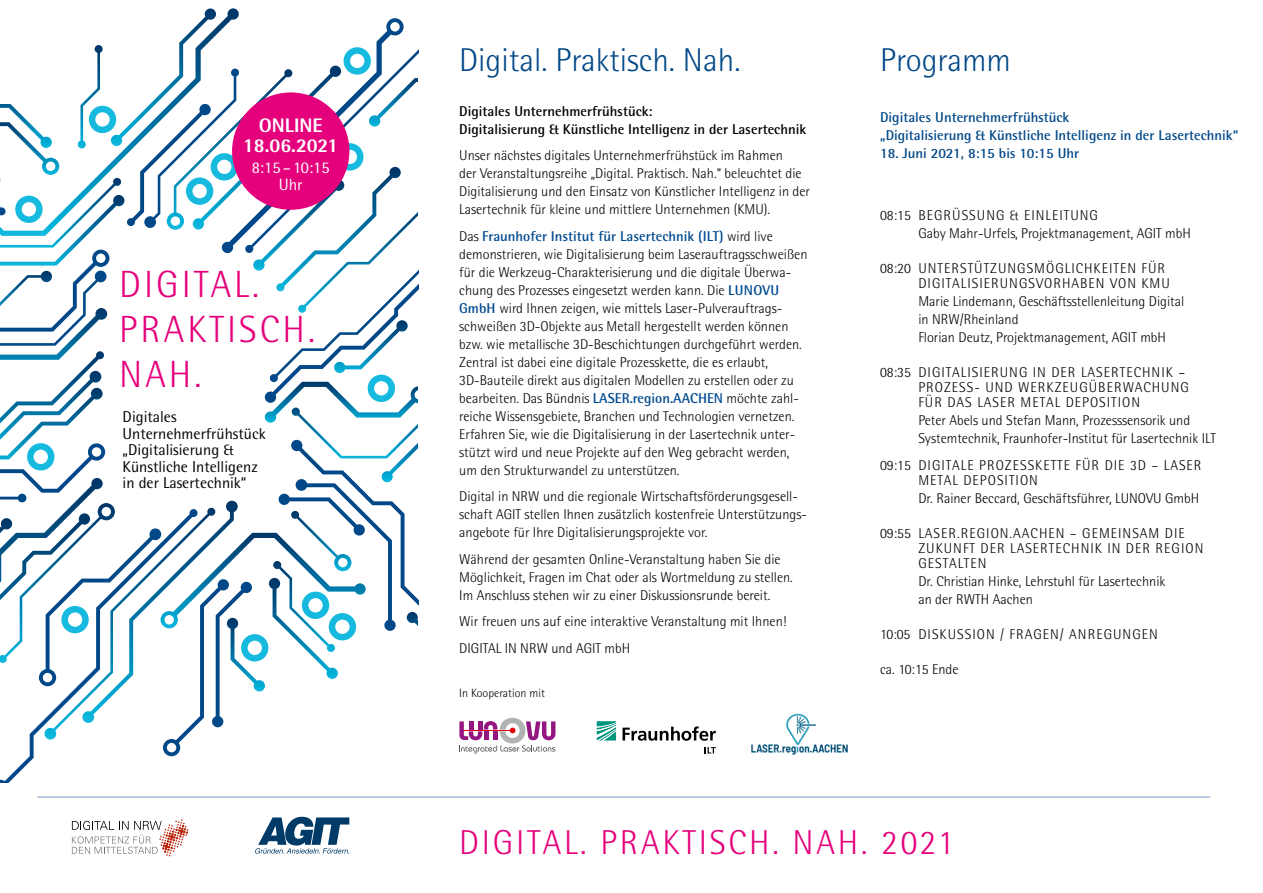
<style>
.page{position:relative;width:1263px;height:893px;background:#fff}
.page>*{position:absolute;margin:0;border:0;box-sizing:border-box;transform-origin:0 0}
.blau_fett{font:300 37.95px/45px "Rotis Semi Sans";letter-spacing:.08em;color:#e5007c}
.blau_fett-2{font:300 34.5px "Rotis Semi Sans";letter-spacing:.08em;color:#e5007c}
.blau_fett-3{font:300 33px "Rotis Semi Sans";color:#004888}
.blau_fett-4{font:800 19.65px/19.6px "Rotis Semi Sans";color:#fff;text-align:center}
.blau_fett-5{font:16.35px/16.4px "Rotis Semi Sans";color:#fff;text-align:center}
.blau_fett-6{font:15.75px/16.5px "Rotis Semi Sans";color:#000}
.fließtext{font:300 14.25px/18px "Rotis Semi Sans";color:#000}
.fließtext-2{font:300 14.25px/15px "Rotis Semi Sans";letter-spacing:.07em;color:#000}
.blau_fett-7{font:700 14.25px/18px "Rotis Semi Sans";color:#004888}
.t1{font:700 14.25px/18px "Rotis Semi Sans";color:#000}
.t2{font:300 12px "Rotis Semi Sans";color:#000}
.s1{font-weight:700;color:#004a8f}
</style>
<div class="page">
<svg style="left:72px;top:819px;width:116px;height:37px"></svg>
<svg style="left:255px;top:817px;width:94px;height:37px"></svg>
<hr style="left:37px;top:797px;width:1173px;height:1px;background:#7d97c2">
<svg style="left:29px;top:8px;width:389px;height:748px"></svg>
<svg style="left:0;top:47px;width:395px;height:676px"></svg>
<div style="left:232px;top:92px;width:117px;height:118px;background:#e5007c;border-radius:50%"></div>
<svg style="left:459px;top:718px;width:96px;height:35px"></svg>
<img style="left:751px;top:713px;width:97px;height:42px">
<svg style="left:597px;top:721px;width:19px;height:19px"></svg>
<svg style="left:622px;top:726px;width:94px;height:15px"></svg>
<svg style="left:704px;top:747px;width:12px;height:6px"></svg>
<p class="blau_fett-4" style="left:243px;top:116px;width:97px">ONLINE<br>18.06.2021</p>
<p class="blau_fett-5" style="left:252px;top:159px;width:79px">8:15 – 10:15<br>Uhr</p>
<p class="blau_fett" style="left:119px;top:262px;width:197px">DIGITAL.<br>PRAKTISCH.<br>NAH.</p>
<p class="blau_fett-6" style="left:123px;top:409px;width:145px">Digitales<br>Unternehmerfrühstück „Digitalisierung &amp;<br>Künstliche Intelligenz in der Lasertechnik“</p>
<p class="blau_fett-3" style="left:459px;top:41px;width:283px">Digital. Praktisch. Nah.</p>
<p class="t1" style="left:459px;top:102px;width:348px">Digitales Unternehmerfrühstück:<br>Digitalisierung &amp; Künstliche Intelligenz in der Lasertechnik</p>
<p class="fließtext" style="left:459px;top:147px;width:352px">Unser nächstes digitales Unternehmerfrühstück im Rahmen<br>der Veranstaltungsreihe „Digital. Praktisch. Nah.“ beleuchtet die Digitalisierung und den Einsatz von Künstlicher Intelligenz in der Lasertechnik für kleine und mittlere Unternehmen (KMU).</p>
<p class="fließtext" style="left:459px;top:227px;width:350px">Das <span class="s1">Fraunhofer Institut für Lasertechnik (ILT)</span> wird live demonstrieren, wie Digitalisierung beim Laserauftragsschweißen für die Werkzeug-Charakterisierung und die digitale Überwa&shy;chung des Prozesses eingesetzt werden kann. Die <span class="s1">LUNOVU GmbH</span> wird Ihnen zeigen, wie mittels Laser-Pulverauftrags&shy;schweißen 3D-Objekte aus Metall hergestellt werden können bzw. wie metallische 3D-Beschichtungen durchgeführt werden.<br>Zentral ist dabei eine digitale Prozesskette, die es erlaubt, 3D-Bauteile direkt aus digitalen Modellen zu erstellen oder zu bearbeiten. Das Bündnis <span class="s1">LASER.region.AACHEN</span> möchte zahl&shy;reiche Wissensgebiete, Branchen und Technologien vernetzen.<br>Erfahren Sie, wie die Digitalisierung in der Lasertechnik unter&shy;stützt wird und neue Projekte auf den Weg gebracht werden, um den Strukturwandel zu unterstützen.</p>
<p class="fließtext" style="left:459px;top:488px;width:349px">Digital in NRW und die regionale Wirtschaftsförderungsgesell&shy;schaft AGIT stellen Ihnen zusätzlich kostenfreie Unterstützungs&shy;angebote für Ihre Digitalisierungsprojekte vor.</p>
<p class="fließtext" style="left:459px;top:550px;width:335px">Während der gesamten Online-Veranstaltung haben Sie die<br>Möglichkeit, Fragen im Chat oder als Wortmeldung zu stellen.<br>Im Anschluss stehen wir zu einer Diskussionsrunde bereit.</p>
<p class="fließtext" style="left:459px;top:608px;width:329px;line-height:26.5px">Wir freuen uns auf eine interaktive Veranstaltung mit Ihnen!<br>DIGITAL IN NRW und AGIT mbH</p>
<p class="t2" style="left:459px;top:686px;width:87px">In Kooperation mit</p>
<p class="blau_fett-3" style="left:880px;top:41px;width:132px">Programm</p>
<p class="blau_fett-7" style="left:880px;top:108px;width:360px">Digitales Unternehmerfrühstück<br>„Digitalisierung &amp; Künstliche Intelligenz in der Lasertechnik“</p>
<p class="blau_fett-7" style="left:880px;top:144px;width:201px">18. Juni 2021, 8:15 bis 10:15 Uhr</p>
<p class="fließtext" style="left:918px;top:207px;width:274px;text-indent:-38px">08:15 BEGRÜSSUNG &amp; EINLEITUNG<br>Gaby Mahr-Urfels, Projektmanagement, AGIT mbH</p>
<p class="fließtext-2" style="left:918px;top:261px;width:253px;text-indent:-38px">08:20 UNTERSTÜTZUNGSMÖGLICHKEITEN FÜR<br>DIGITALISIERUNGSVORHABEN VON KMU</p>
<p class="fließtext" style="left:918px;top:293px;width:267px">Marie Lindemann, Geschäftsstellenleitung Digital in NRW/Rheinland<br>Florian Deutz, Projektmanagement, AGIT mbH</p>
<p class="fließtext-2" style="left:918px;top:365px;width:272px;text-indent:-38px">08:35 DIGITALISIERUNG IN DER LASERTECHNIK –<br>PROZESS- UND WERKZEUGÜBERWACHUNG<br>FÜR DAS LASER METAL DEPOSITION</p>
<p class="fließtext" style="left:918px;top:412px;width:299px">Peter Abels und Stefan Mann, Prozesssensorik und<br>Systemtechnik, Fraunhofer-Institut für Lasertechnik ILT</p>
<p class="fließtext-2" style="left:918px;top:458px;width:285px;text-indent:-38px">09:15 DIGITALE PROZESSKETTE FÜR DIE 3D – LASER<br>METAL DEPOSITION</p>
<p class="fließtext" style="left:918px;top:489px;width:282px">Dr. Rainer Beccard, Geschäftsführer, LUNOVU GmbH</p>
<p class="fließtext-2" style="left:918px;top:526px;width:286px;text-indent:-38px">09:55 LASER.REGION.AACHEN – GEMEINSAM DIE<br>ZUKUNFT DER LASERTECHNIK IN DER REGION<br>GESTALTEN</p>
<p class="fließtext" style="left:918px;top:572px;width:248px">Dr. Christian Hinke, Lehrstuhl für Lasertechnik an der RWTH Aachen</p>
<p class="fließtext-2" style="left:880px;top:627px;width:279px">10:05 DISKUSSION / FRAGEN/ ANREGUNGEN</p>
<p class="fließtext" style="left:880px;top:660px;width:80px">ca. 10:15 Ende</p>
<p class="blau_fett-2" style="left:459px;top:822px;width:496px">DIGITAL. PRAKTISCH. NAH. 2021</p>
</div>
